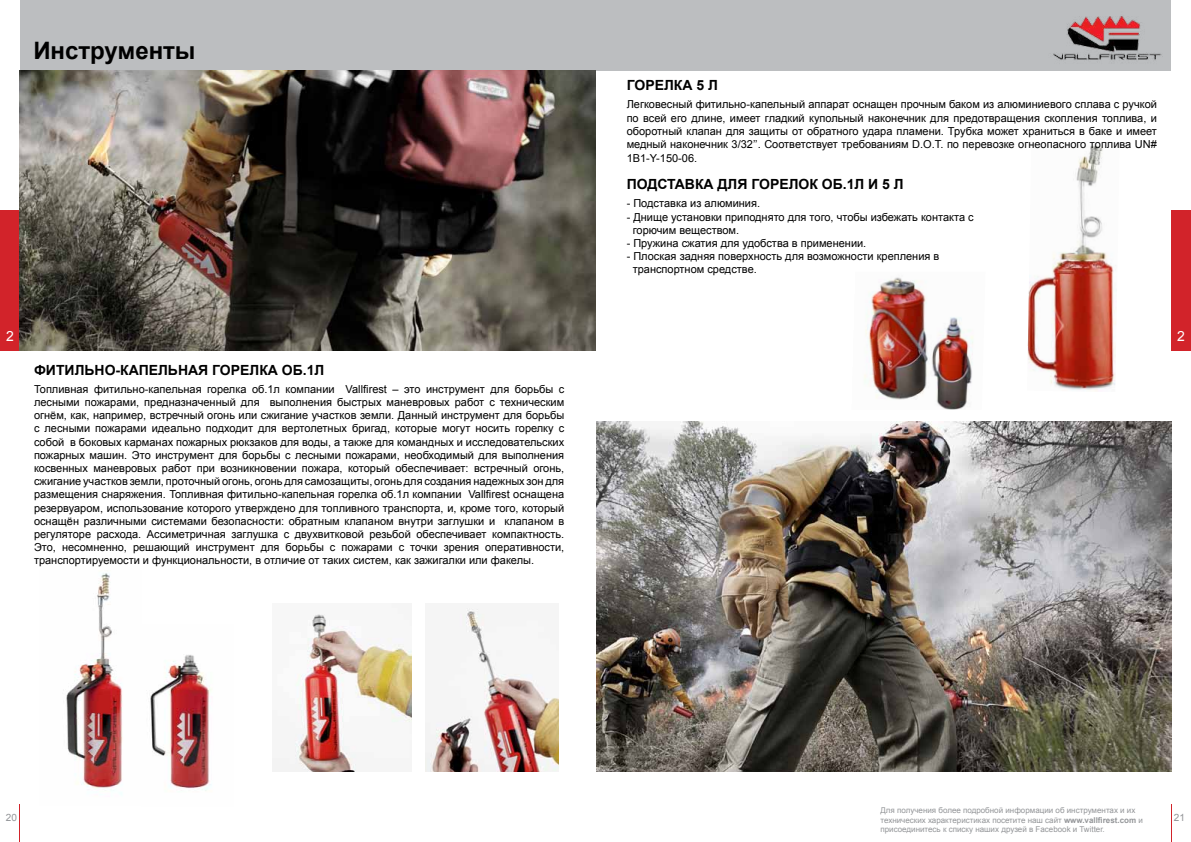
<style>
.page{position:relative;width:1191px;height:842px;background:#fff}
.page>*{position:absolute;margin:0;border:0;box-sizing:border-box;transform-origin:0 0}
.t1{font:700 24px "Arial";color:#000}
.t2{font:700 14px "Arial";color:#000}
.t3{font:14px "Arial";color:#fff}
.t4{font:11px/13.2px "Arial";color:#000;text-align:justify}
.t5{font:10px "Arial";color:#939598}
.t6{font:8px/9.6px "Arial";color:#939598}
.s1{font-weight:700}
</style>
<div class="page">
<div style="left:0;top:210px;width:20px;height:141px;background:#d2232a"></div>
<div style="left:1171px;top:210px;width:20px;height:141px;background:#d2232a"></div>
<div style="left:20px;top:0;width:575px;height:70px;background:#bcbec0"></div>
<div style="left:595px;top:0;width:576px;height:70px;background:#bcbec0"></div>
<img style="left:1042px;top:16px;width:128px;height:55px">
<hr style="left:1171px;top:804px;width:1px;height:38px;background:#d2232a">
<hr style="left:19px;top:804px;width:1px;height:38px;background:#d2232a">
<img style="left:864px;top:277px;width:109px;height:133px">
<img style="left:20px;top:70px;width:575px;height:281px">
<img style="left:596px;top:421px;width:575px;height:351px">
<img style="left:66px;top:573px;width:57px;height:222px">
<img style="left:150px;top:655px;width:62px;height:136px">
<img style="left:425px;top:608px;width:133px;height:164px">
<img style="left:272px;top:614px;width:139px;height:158px">
<img style="left:1027px;top:145px;width:90px;height:246px">
<h1 class="t1" style="left:33px;top:34px;width:164px">Инструменты</h1>
<p class="t2" style="left:626px;top:76px;width:10px">Горелка</p>
<p class="t2" style="left:696px;top:76px;width:23px">5 Л</p>
<p class="t4" style="left:626px;top:98px;width:532px">Легковесный фитильно-капельный аппарат оснащен прочным баком из алюминиевого сплава с ручкой по всей его длине, имеет гладкий купольный наконечник для предотвращения скопления топлива, и оборотный клапан для защиты от обратного удара пламени. Трубка может храниться в баке и имеет медный наконечник 3/32’’. Соответствует требованиям D.O.T. по перевозке огнеопасного топлива UN#</p>
<p class="t4" style="left:626px;top:152px;width:72px">1B1-Y-150-06.</p>
<p class="t2" style="left:626px;top:175px;width:278px">ПОДСТАВКА ДЛЯ ГОРЕЛОК ОБ.1Л И 5 Л</p>
<p class="t4" style="left:626px;top:197px;width:135px">- Подставка из алюминия.</p>
<p class="t4" style="left:633px;top:210px;width:342px;text-indent:-6px">- Днище установки приподнято для того, чтобы избежать контакта с горючим веществом.</p>
<p class="t4" style="left:626px;top:237px;width:241px">- Пружина сжатия для удобства в применении.</p>
<p class="t4" style="left:633px;top:250px;width:308px;text-indent:-6px">- Плоская задняя поверхность для возможности крепления в транспортном средстве.</p>
<p class="t3" style="left:6px;top:327px;width:9px">2</p>
<p class="t3" style="left:1177px;top:327px;width:9px">2</p>
<p class="t2" style="left:34px;top:361px;width:23px">Фитил</p>
<p class="t2" style="left:84px;top:361px;width:46px">ьно-капел</p>
<p class="t2" style="left:168px;top:361px;width:19px">ьная</p>
<p class="t2" style="left:212px;top:361px;width:18px">горелкаоб</p>
<p class="t2" style="left:303px;top:361px;width:22px">.1л</p>
<p class="t4" style="left:34px;top:382px;width:532px">Топливная фитильно-капельная горелка об.1л компании Vallfirest – это инструмент для борьбы с лесными пожарами, предназначенный для выполнения быстрых маневровых работ с техническим огнём, как, например, встречный огонь или сжигание участков земли. Данный инструмент для борьбы с лесными пожарами идеально подходит для вертолетных бригад, которые могут носить горелку с собой в боковых карманах пожарных рюкзаков для воды, а также для командных и исследовательских пожарных машин. Это инструмент для борьбы с лесными пожарами, необходимый для выполнения косвенных маневровых работ при возникновении пожара, который обеспечивает: встречный огонь, сжигание участков земли, проточный огонь, огонь для самозащиты, огонь для создания надежных зон для размещения снаряжения. Топливная фитильно-капельная горелка об.1л компании Vallfirest оснащена резервуаром, использование которого утверждено для топливного транспорта, и, кроме того, который оснащён различными системами безопасности: обратным клапаном внутри заглушки и клапаном в регуляторе расхода. Ассиметричная заглушка с двухвитковой резьбой обеспечивает компактность.<br>Это, несомненно, решающий инструмент для борьбы с пожарами с точки зрения оперативности, транспортируемости и функциональности, в отличие от таких систем, как зажигалки или факелы.</p>
<p class="t6" style="left:880px;top:805px;width:264px">Для получения более подробной информации об инструментах и их технических характеристиках посетите наш сайт <span class="s1">www.vallfirest.com</span> и присоединитесь к списку наших друзей в Facebook и Twitter.</p>
<p class="t5" style="left:6px;top:811px;width:13px">20</p>
<p class="t5" style="left:1174px;top:811px;width:13px">21</p>
</div>
